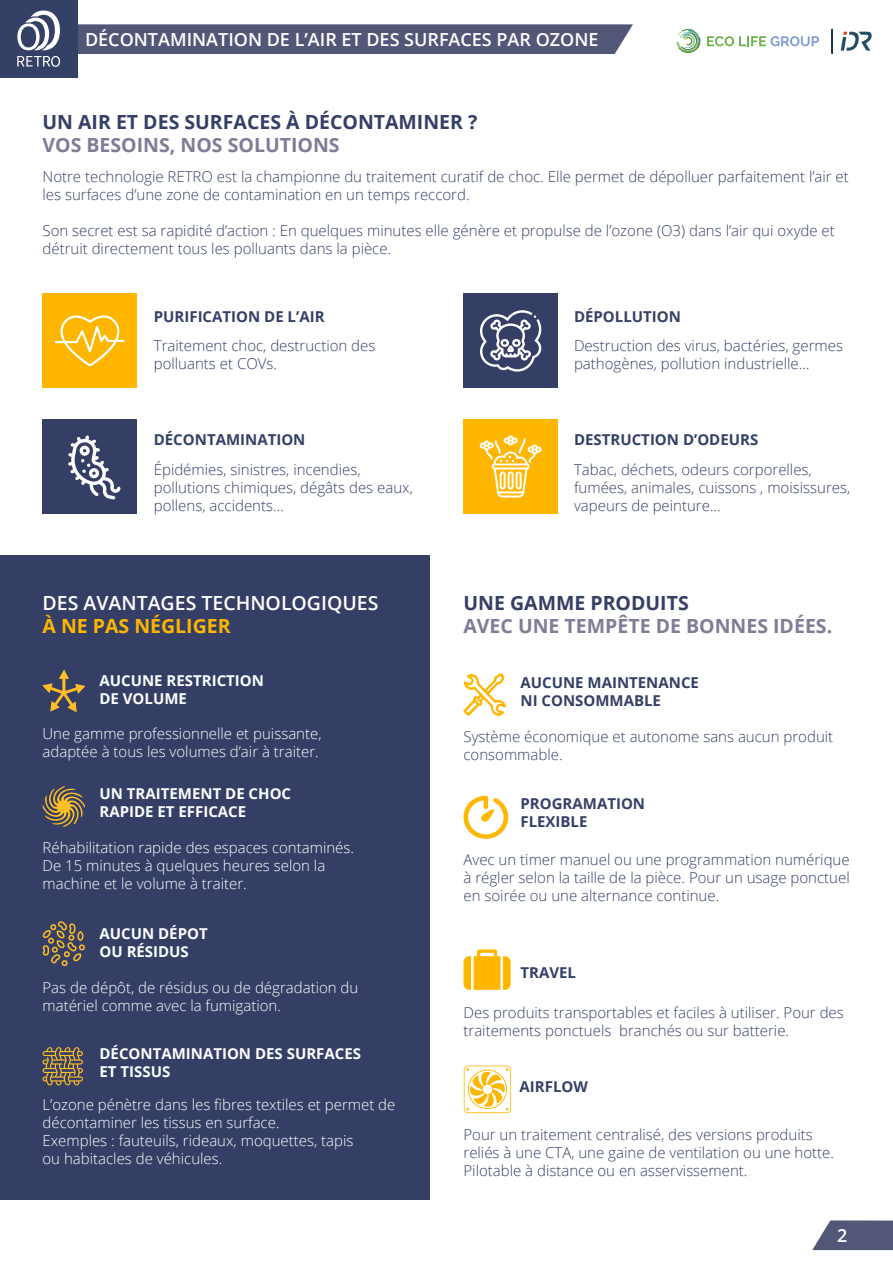
<style>
.page{position:relative;width:893px;height:1263px;background:#fff}
.page>*{position:absolute;margin:0;border:0;box-sizing:border-box;transform-origin:0 0}
.Title_2_White_retro{font:700 19.5px "Open Sans";color:#7f7c96}
.Title_2_White_retro-2{font:700 19.5px "Open Sans";color:#353f66}
.Title_2_Dark_Backgro{font:600 19.5px "Open Sans";color:#fff}
.Title_2_Dark_Backgro-2{font:700 19.5px "Open Sans";color:#ffb600}
.t1{font:600 18px "Open Sans";color:#fff}
.Standard_White_Retro{font:300 15px/18px "Open Sans";color:#353f66}
.Standard_dark_Backgr{font:300 15px/18px "Open Sans";color:#fff}
.Titre_3_white_retro{font:700 15px "Open Sans";color:#344066}
.TITRE_3_dARK_retro{font:700 15px "Open Sans";color:#fcffff}
</style>
<div class="page">
<div style="left:77px;top:24px;width:556px;height:30px;background:#525777"></div>
<svg style="left:812px;top:1220px;width:81px;height:30px;background:#686c88"></svg>
<div style="left:0;top:0;width:77px;height:77px;background:#344066"></div>
<svg style="left:17px;top:56px;width:43px;height:11px"></svg>
<svg style="left:17px;top:11px;width:43px;height:39px"></svg>
<svg style="left:841px;top:32px;width:31px;height:19px"></svg>
<svg style="left:707px;top:36px;width:112px;height:10px"></svg>
<svg style="left:679px;top:29px;width:22px;height:24px"></svg>
<div style="left:831px;top:29px;width:2px;height:25px;border:2px solid #1c3b45"></div>
<div style="left:0;top:555px;width:429px;height:644px;background:#353f66"></div>
<div style="left:43px;top:294px;width:94px;height:94px;background:#ffb600"></div>
<svg style="left:55px;top:315px;width:70px;height:51px"></svg>
<div style="left:463px;top:419px;width:95px;height:95px;background:#ffb600"></div>
<svg style="left:480px;top:435px;width:62px;height:62px"></svg>
<div style="left:463px;top:294px;width:95px;height:94px;background:#353f66"></div>
<svg style="left:480px;top:310px;width:61px;height:62px"></svg>
<div style="left:43px;top:419px;width:94px;height:95px;background:#353f66"></div>
<svg style="left:68px;top:435px;width:53px;height:64px"></svg>
<svg style="left:43px;top:669px;width:42px;height:43px"></svg>
<svg style="left:463px;top:796px;width:46px;height:43px"></svg>
<svg style="left:464px;top:1065px;width:47px;height:48px"></svg>
<svg style="left:43px;top:786px;width:42px;height:41px"></svg>
<svg style="left:42px;top:921px;width:43px;height:45px"></svg>
<svg style="left:43px;top:1047px;width:40px;height:38px"></svg>
<svg style="left:463px;top:673px;width:43px;height:43px"></svg>
<svg style="left:463px;top:949px;width:48px;height:41px"></svg>
<p class="t1" style="left:85px;top:27px;width:515px">DÉCONTAMINATION DE L’AIR ET DES SURFACES PAR OZONE</p>
<p class="Title_2_White_retro-2" style="left:43px;top:108px;width:436px">UN AIR ET DES SURFACES À DÉCONTAMINER ?</p>
<p class="Title_2_White_retro" style="left:43px;top:131px;width:299px">VOS BESOINS, NOS SOLUTIONS</p>
<p class="Standard_White_Retro" style="left:43px;top:167px;width:808px">Notre technologie RETRO est la championne du traitement curatif de choc. Elle permet de dépolluer parfaitement l’air et les surfaces d’une zone de contamination en un temps reccord.</p>
<p class="Standard_White_Retro" style="left:43px;top:221px;width:794px">Son secret est sa rapidité d’action : En quelques minutes elle génère et propulse de l’ozone (O3) dans l’air qui oxyde et détruit directement tous les polluants dans la pièce.</p>
<p class="Titre_3_white_retro" style="left:154px;top:306px;width:172px">PURIFICATION DE L’AIR</p>
<p class="Titre_3_white_retro" style="left:574px;top:306px;width:108px">DÉPOLLUTION</p>
<p class="Standard_White_Retro" style="left:154px;top:336px;width:223px">Traitement choc, destruction des</p>
<p class="Standard_White_Retro" style="left:154px;top:354px;width:125px">polluants et COVs.</p>
<p class="Standard_White_Retro" style="left:574px;top:336px;width:270px">Destruction des virus, bactéries, germes pathogènes, pollution industrielle…</p>
<p class="Titre_3_white_retro" style="left:154px;top:429px;width:153px">DÉCONTAMINATION</p>
<p class="Titre_3_white_retro" style="left:574px;top:429px;width:186px">DESTRUCTION D’ODEURS</p>
<p class="Standard_White_Retro" style="left:154px;top:460px;width:261px">Épidémies, sinistres, incendies, pollutions chimiques, dégâts des eaux, pollens, accidents…</p>
<p class="Standard_White_Retro" style="left:574px;top:460px;width:278px">Tabac, déchets, odeurs corporelles, fumées, animales, cuissons , moisissures, vapeurs de peinture...</p>
<p class="Title_2_Dark_Backgro" style="left:43px;top:589px;width:337px">DES AVANTAGES TECHNOLOGIQUES</p>
<p class="Title_2_Dark_Backgro-2" style="left:43px;top:612px;width:190px">À NE PAS NÉGLIGER</p>
<p class="TITRE_3_dARK_retro" style="left:99px;top:670px;width:166px">AUCUNE RESTRICTION</p>
<p class="TITRE_3_dARK_retro" style="left:99px;top:688px;width:89px">DE VOLUME</p>
<p class="Standard_dark_Backgr" style="left:43px;top:724px;width:281px">Une gamme professionnelle et puissante,</p>
<p class="Standard_dark_Backgr" style="left:43px;top:742px;width:278px">adaptée à tous les volumes d’air à traiter.</p>
<p class="TITRE_3_dARK_retro" style="left:99px;top:783px;width:193px">UN TRAITEMENT DE CHOC</p>
<p class="TITRE_3_dARK_retro" style="left:99px;top:801px;width:148px">RAPIDE ET EFFICACE</p>
<p class="Standard_dark_Backgr" style="left:43px;top:838px;width:313px">Réhabilitation rapide des espaces contaminés.</p>
<p class="Standard_dark_Backgr" style="left:43px;top:856px;width:284px">De 15 minutes à quelques heures selon la</p>
<p class="Standard_dark_Backgr" style="left:43px;top:874px;width:206px">machine et le volume à traiter.</p>
<p class="TITRE_3_dARK_retro" style="left:99px;top:922px;width:110px">AUCUN DÉPOT</p>
<p class="TITRE_3_dARK_retro" style="left:99px;top:940px;width:91px">OU RÉSIDUS</p>
<p class="Standard_dark_Backgr" style="left:43px;top:978px;width:317px">Pas de dépôt, de résidus ou de dégradation du</p>
<p class="Standard_dark_Backgr" style="left:43px;top:996px;width:240px">matériel comme avec la fumigation.</p>
<p class="TITRE_3_dARK_retro" style="left:99px;top:1042px;width:263px">DÉCONTAMINATION DES SURFACES</p>
<p class="TITRE_3_dARK_retro" style="left:99px;top:1060px;width:72px">ET TISSUS</p>
<p class="Standard_dark_Backgr" style="left:43px;top:1095px;width:354px">L’ozone pénètre dans les fibres textiles et permet de décontaminer les tissus en surface.</p>
<p class="Standard_dark_Backgr" style="left:43px;top:1131px;width:312px">Exemples : fauteuils, rideaux, moquettes, tapis</p>
<p class="Standard_dark_Backgr" style="left:43px;top:1149px;width:181px">ou habitacles de véhicules.</p>
<p class="Title_2_White_retro-2" style="left:463px;top:589px;width:227px">UNE GAMME PRODUITS</p>
<p class="Title_2_White_retro" style="left:463px;top:612px;width:370px">AVEC UNE TEMPÊTE DE BONNES IDÉES.</p>
<p class="Titre_3_white_retro" style="left:520px;top:671px;width:180px">AUCUNE MAINTENANCE</p>
<p class="Titre_3_white_retro" style="left:520px;top:689px;width:142px">NI CONSOMMABLE</p>
<p class="Standard_White_Retro" style="left:463px;top:727px;width:371px">Système économique et autonome sans aucun produit consommable.</p>
<p class="Titre_3_white_retro" style="left:520px;top:792px;width:126px">PROGRAMATION</p>
<p class="Titre_3_white_retro" style="left:520px;top:810px;width:69px">FLEXIBLE</p>
<p class="Standard_White_Retro" style="left:463px;top:850px;width:388px;text-align:justify">Avec un timer manuel ou une programmation numérique à régler selon la taille de la pièce. Pour un usage ponctuel en soirée ou une alternance continue.</p>
<p class="Titre_3_white_retro" style="left:520px;top:962px;width:57px">TRAVEL</p>
<p class="Standard_White_Retro" style="left:463px;top:1003px;width:382px">Des produits transportables et faciles à utiliser. Pour des traitements ponctuels branchés ou sur batterie.</p>
<p class="Titre_3_white_retro" style="left:520px;top:1076px;width:70px">AIRFLOW</p>
<p class="Standard_White_Retro" style="left:463px;top:1125px;width:372px">Pour un traitement centralisé, des versions produits reliés à une CTA, une gaine de ventilation ou une hotte.<br>Pilotable à distance ou en asservissement.</p>
<p class="t1" style="left:837px;top:1223px;width:12px">2</p>
</div>
